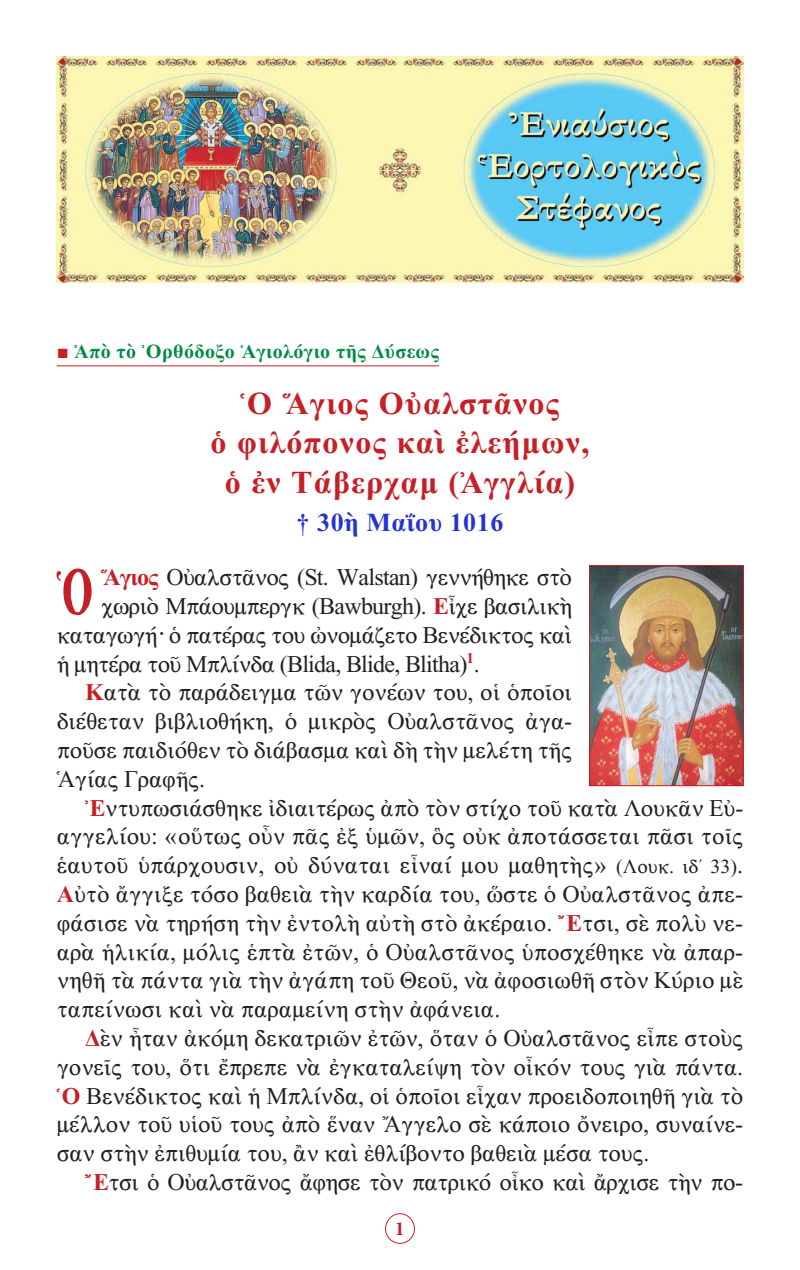
<style>
.page{position:relative;width:800px;height:1270px;background:#fff}
.page>*{position:absolute;margin:0;border:0;box-sizing:border-box;transform-origin:0 0}
.t1{font:48.8px "BYZIMAK";color:#c62026}
.t2{font:32px "CTOS New Times Bold Test 1";letter-spacing:.04em;color:#c62026}
.t3{font:26px "CTOS New Times Bold Test 1";letter-spacing:.02em;color:#2534d0}
.t4{font:24px/28.8px "CTOS New Times Roman Test 1";letter-spacing:-.025em;color:#231f20;text-align:justify}
.t5{font:20px "CTOS New Times Bold Test 1";letter-spacing:.02em;color:#008b44}
.t6{font:700 20px "Minion Pro";color:#c62026}
.s1{font-family:"CTOS New Times Roman Test 1";color:#c62026}
.s2{font-size:65px}
.s3{font-family:"CTOS New Times Bold Test 1";color:#c62026}
.s4{font-size:20px}
</style>
<div class="page">
<div style="left:385px;top:1213px;width:30px;height:31px;border:1px solid #c62026;border-radius:50%"></div>
<img style="left:57px;top:57px;width:686px;height:226px">
<hr style="left:57px;top:365px;width:382px;height:1px;background:#c62026">
<img style="left:591px;top:567px;width:151px;height:217px">
<div style="left:589px;top:565px;width:155px;height:221px;border:1px solid #c62026"></div>
<p class="t5" style="left:57px;top:340px;width:384px"><span class="s1">■</span> Ἀπὸ τὸ Ὀρθόδοξο Ἁγιολόγιο τῆς Δύσεως</p>
<p class="t2" style="left:241px;top:386px;width:320px">Ὁ Ἅγιος Οὐαλστᾶνος</p>
<p class="t2" style="left:210px;top:424px;width:380px">ὁ φιλόπονος καὶ ἐλεήμων,</p>
<p class="t2" style="left:225px;top:464px;width:352px">ὁ ἐν Τάβερχαμ (Ἀγγλία)</p>
<p class="t3" style="left:297px;top:508px;width:208px">† 30ὴ Μαΐου 1016</p>
<p class="t1" style="left:51px;top:560px;width:44px">῾<span class="s2">Ο</span></p>
<p class="t4" style="left:101px;top:563px;width:472px"><span class="s3">Ἅγιος</span> Οὐαλστᾶνος (St. Walstan) γεννήθηκε στὸ</p>
<p class="t4" style="left:101px;top:592px;width:472px">χωριὸ Μπάουμπεργκ (Bawburgh). <span class="s3">Ε</span>ἶχε βασιλικὴ</p>
<p class="t4" style="left:57px;top:620px;width:517px">καταγωγή· ὁ πατέρας του ὠνομάζετο Βενέδικτος καὶ</p>
<p class="t4" style="left:57px;top:649px;width:425px">ἡ μητέρα τοῦ Μπλίνδα (Blida, Blide, Blitha)<sup>1</sup>.</p>
<p class="t4" style="left:57px;top:678px;width:517px;text-indent:28px"><span class="s3">Κ</span>ατὰ τὸ παράδειγμα τῶν γονέων του, οἱ ὁποῖοι διέθεταν βιβλιοθήκη, ὁ μικρὸς Οὐαλστᾶνος ἀγα&shy;ποῦσε παιδιόθεν τὸ διάβασμα καὶ δὴ τὴν μελέτη τῆς Ἁγίας Γραφῆς.</p>
<p class="t4" style="left:57px;top:793px;width:688px;text-indent:28px"><span class="s3">Ἐ</span>ντυπωσιάσθηκε ἰδιαιτέρως ἀπὸ τὸν στίχο τοῦ κατὰ Λουκᾶν Εὐ&shy;αγγελίου: «οὕτως οὖν πᾶς ἐξ ὑμῶν, ὃς οὐκ ἀποτάσσεται πᾶσι τοῖς ἑαυτοῦ ὑπάρχουσιν, οὐ δύναται εἶναί μου μαθητὴς» <span class="s4">(Λουκ. ιδ΄ 33)</span>.<br><span class="s3">Α</span>ὐτὸ ἄγγιξε τόσο βαθειὰ τὴν καρδία του, ὥστε ὁ Οὐαλστᾶνος ἀπε&shy;φάσισε νὰ τηρήση τὴν ἐντολὴ αὐτὴ στὸ ἀκέραιο. <span class="s3">Ἔ</span>τσι, σὲ πολὺ νε&shy;αρὰ ἡλικία, μόλις ἑπτὰ ἐτῶν, ὁ Οὐαλστᾶνος ὑποσχέθηκε νὰ ἀπαρ&shy;νηθῆ τὰ πάντα γιὰ τὴν ἀγάπη τοῦ Θεοῦ, νὰ ἀφοσιωθῆ στὸν Κύριο μὲ ταπείνωσι καὶ νὰ παραμείνη στὴν ἀφάνεια.</p>
<p class="t4" style="left:57px;top:1024px;width:688px;text-indent:28px"><span class="s3">Δ</span>ὲν ἦταν ἀκόμη δεκατριῶν ἐτῶν, ὅταν ὁ Οὐαλστᾶνος εἶπε στοὺς γονεῖς του, ὅτι ἔπρεπε νὰ ἐγκαταλείψη τὸν οἶκόν τους γιὰ πάντα.<br><span class="s3">Ὁ</span> Βενέδικτος καὶ ἡ Μπλίνδα, οἱ ὁποῖοι εἶχαν προειδοποιηθῆ γιὰ τὸ μέλλον τοῦ υἱοῦ τους ἀπὸ ἕναν Ἄγγελο σὲ κάποιο ὄνειρο, συναίνε&shy;σαν στὴν ἐπιθυμία του, ἂν καὶ ἐθλίβοντο βαθειὰ μέσα τους.</p>
<p class="t4" style="left:85px;top:1168px;width:660px"><span class="s3">Ἔ</span>τσι ὁ Οὐαλστᾶνος ἄφησε τὸν πατρικό οἶκο καὶ ἄρχισε τὴν πο-</p>
<p class="t6" style="left:395px;top:1215px;width:11px">1</p>
</div>
